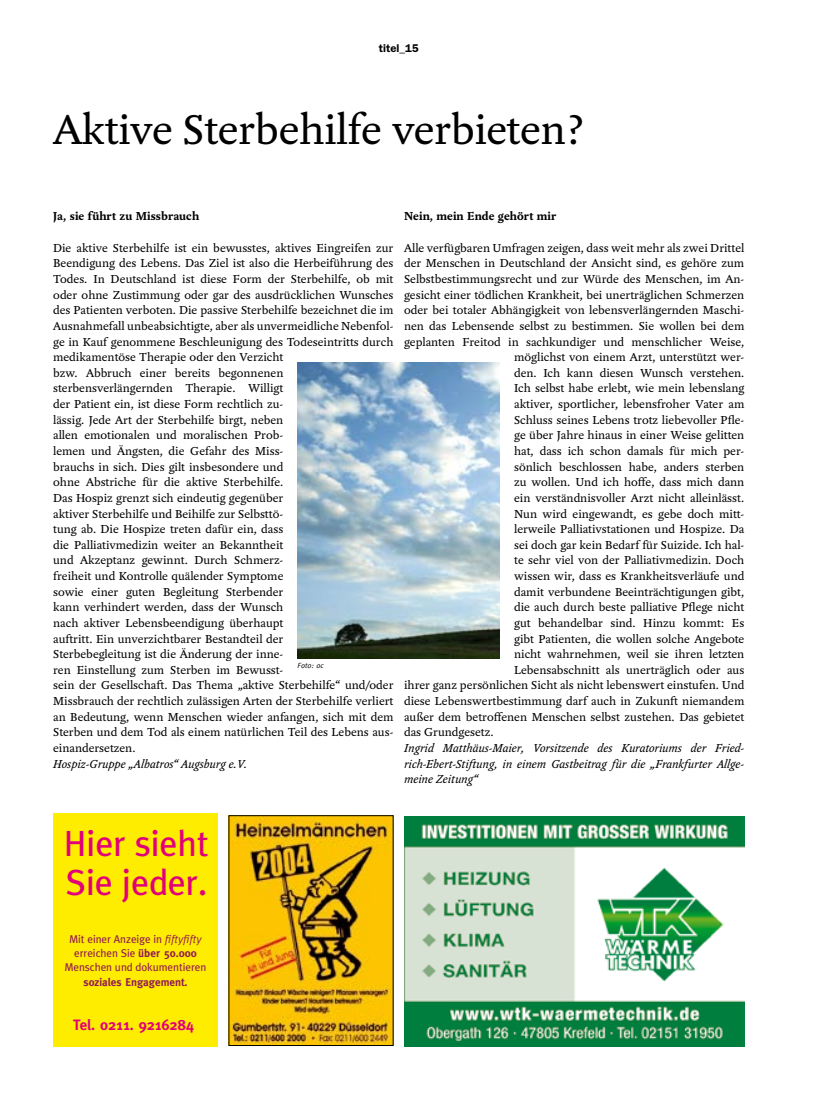
<style>
.page{position:relative;width:833px;height:1099px;background:#fff}
.page>*{position:absolute;margin:0;border:0;box-sizing:border-box;transform-origin:0 0}
.Headline_2{font:45px "Yoga OT";letter-spacing:-.01em;color:#000}
.t1{font:36.25px "Meta";color:#e2007a}
.Zwischenruf{font:700 15px "Meta";color:#e2007a}
.Fließtext_neu_10_201{font:12.5px/15.6px "Yoga OT";color:#000}
.Fließtext_neu_10_201-2{font:italic 12.5px/15.6px "Yoga OT";color:#000;text-align:justify}
.Fließtext_neu_10_201-3{font:700 12.5px "Yoga OT";letter-spacing:.01em;color:#000}
.Zwischenruf-2{font:11.25px/13.8px "Meta";color:#931d52;text-align:center}
.Zwischenruf-3{font:700 11.25px "Meta";color:#931d52}
.Rubrik_rechts{font:600 11.25px "Franklin Gothic";color:#000}
.Fotograf{font:italic 7.5px "Meta";color:#000}
.s1{font-style:italic}
.s2{font-weight:700}
</style>
<div class="page">
<img style="left:404px;top:816px;width:340px;height:230px">
<img style="left:231px;top:817px;width:160px;height:226px">
<div style="left:53px;top:813px;width:165px;height:233px;background:#ffed00"></div>
<img style="left:297px;top:363px;width:203px;height:295px">
<p class="Rubrik_rechts" style="left:379px;top:41px;width:41px">titel_15</p>
<p class="Headline_2" style="left:53px;top:106px;width:533px">Aktive Sterbehilfe verbieten?</p>
<p class="Fließtext_neu_10_201-3" style="left:53px;top:210px;width:147px">Ja, sie führt zu Missbrauch</p>
<p class="Fließtext_neu_10_201" style="left:53px;top:240px;width:342px">Die aktive Sterbehilfe ist ein bewusstes, aktives Eingreifen zur Beendigung des Lebens. Das Ziel ist also die Herbeiführung des Todes. In Deutschland ist diese Form der Sterbehilfe, ob mit oder ohne Zustimmung oder gar des ausdrücklichen Wunsches des Patienten verboten. Die passive Sterbehilfe bezeichnet die im Ausnahmefall unbeabsichtigte, aber als unvermeidliche Nebenfol&shy;ge in Kauf genommene Beschleunigung des Todeseintritts durch medikamentöse Therapie oder den Verzicht<br>bzw. Abbruch einer bereits begonnenen sterbensverlängernden Therapie. Willigt<br>der Patient ein, ist diese Form rechtlich zu-<br>lässig. Jede Art der Sterbehilfe birgt, neben<br>allen emotionalen und moralischen Prob-<br>lemen und Ängsten, die Gefahr des Miss-<br>brauchs in sich. Dies gilt insbesondere und<br>ohne Abstriche für die aktive Sterbehilfe.<br>Das Hospiz grenzt sich eindeutig gegenüber<br>aktiver Sterbehilfe und Beihilfe zur Selbsttö-<br>tung ab. Die Hospize treten dafür ein, dass<br>die Palliativmedizin weiter an Bekanntheit<br>und Akzeptanz gewinnt. Durch Schmerz-<br>freiheit und Kontrolle quälender Symptome<br>sowie einer guten Begleitung Sterbender<br>kann verhindert werden, dass der Wunsch<br>nach aktiver Lebensbeendigung überhaupt<br>auftritt. Ein unverzichtbarer Bestandteil der<br>Sterbebegleitung ist die Änderung der inne-<br>ren Einstellung zum Sterben im Bewusst-<br>sein der Gesellschaft. Das Thema „aktive Sterbehilfe“ und/oder Missbrauch der rechtlich zulässigen Arten der Sterbehilfe verliert an Bedeutung, wenn Menschen wieder anfangen, sich mit dem Sterben und dem Tod als einem natürlichen Teil des Lebens aus&shy;einandersetzen.</p>
<p class="Fließtext_neu_10_201-2" style="left:53px;top:756px;width:195px">Hospiz-Gruppe „Albatros“ Augsburg e.V.</p>
<p class="Fotograf" style="left:297px;top:661px;width:28px">Foto: oc</p>
<p class="Fließtext_neu_10_201-3" style="left:404px;top:210px;width:154px">Nein, mein Ende gehört mir</p>
<p class="Fließtext_neu_10_201" style="left:404px;top:240px;width:342px">Alle verfügbaren Umfragen zeigen, dass weit mehr als zwei Drittel</p>
<p class="Fließtext_neu_10_201" style="left:404px;top:256px;width:342px">der Menschen in Deutschland der Ansicht sind, es gehöre zum</p>
<p class="Fließtext_neu_10_201" style="left:404px;top:271px;width:342px">Selbstbestimmungsrecht und zur Würde des Menschen, im An-</p>
<p class="Fließtext_neu_10_201" style="left:404px;top:287px;width:342px">gesicht einer tödlichen Krankheit, bei unerträglichen Schmerzen</p>
<p class="Fließtext_neu_10_201" style="left:404px;top:303px;width:342px">oder bei totaler Abhängigkeit von lebensverlängernden Maschi-</p>
<p class="Fließtext_neu_10_201" style="left:404px;top:318px;width:342px">nen das Lebensende selbst zu bestimmen. Sie wollen bei dem</p>
<p class="Fließtext_neu_10_201" style="left:404px;top:334px;width:342px">geplanten Freitod in sachkundiger und menschlicher Weise,</p>
<p class="Fließtext_neu_10_201" style="left:514px;top:349px;width:232px">möglichst von einem Arzt, unterstützt wer-</p>
<p class="Fließtext_neu_10_201" style="left:514px;top:365px;width:232px">den. Ich kann diesen Wunsch verstehen.</p>
<p class="Fließtext_neu_10_201" style="left:514px;top:381px;width:232px">Ich selbst habe erlebt, wie mein lebenslang</p>
<p class="Fließtext_neu_10_201" style="left:514px;top:396px;width:232px">aktiver, sportlicher, lebensfroher Vater am</p>
<p class="Fließtext_neu_10_201" style="left:514px;top:412px;width:232px">Schluss seines Lebens trotz liebevoller Pfle-</p>
<p class="Fließtext_neu_10_201" style="left:514px;top:428px;width:232px">ge über Jahre hinaus in einer Weise gelitten</p>
<p class="Fließtext_neu_10_201" style="left:514px;top:443px;width:232px">hat, dass ich schon damals für mich per-</p>
<p class="Fließtext_neu_10_201" style="left:514px;top:459px;width:232px">sönlich beschlossen habe, anders sterben</p>
<p class="Fließtext_neu_10_201" style="left:514px;top:474px;width:232px">zu wollen. Und ich hoffe, dass mich dann</p>
<p class="Fließtext_neu_10_201" style="left:514px;top:490px;width:232px">ein verständnisvoller Arzt nicht alleinlässt.</p>
<p class="Fließtext_neu_10_201" style="left:514px;top:506px;width:232px">Nun wird eingewandt, es gebe doch mitt-</p>
<p class="Fließtext_neu_10_201" style="left:514px;top:521px;width:232px">lerweile Palliativstationen und Hospize. Da</p>
<p class="Fließtext_neu_10_201" style="left:514px;top:537px;width:232px">sei doch gar kein Bedarf für Suizide. Ich hal-</p>
<p class="Fließtext_neu_10_201" style="left:514px;top:553px;width:232px">te sehr viel von der Palliativmedizin. Doch</p>
<p class="Fließtext_neu_10_201" style="left:514px;top:568px;width:232px">wissen wir, dass es Krankheitsverläufe und</p>
<p class="Fließtext_neu_10_201" style="left:514px;top:584px;width:232px">damit verbundene Beeinträchtigungen gibt,</p>
<p class="Fließtext_neu_10_201" style="left:514px;top:599px;width:232px">die auch durch beste palliative Pflege nicht</p>
<p class="Fließtext_neu_10_201" style="left:514px;top:615px;width:232px">gut behandelbar sind. Hinzu kommt: Es</p>
<p class="Fließtext_neu_10_201" style="left:514px;top:631px;width:232px">gibt Patienten, die wollen solche Angebote</p>
<p class="Fließtext_neu_10_201" style="left:514px;top:646px;width:232px">nicht wahrnehmen, weil sie ihren letzten</p>
<p class="Fließtext_neu_10_201" style="left:514px;top:662px;width:232px">Lebensabschnitt als unerträglich oder aus</p>
<p class="Fließtext_neu_10_201" style="left:404px;top:678px;width:342px">ihrer ganz persönlichen Sicht als nicht lebenswert einstufen. Und</p>
<p class="Fließtext_neu_10_201" style="left:404px;top:693px;width:342px">diese Lebenswertbestimmung darf auch in Zukunft niemandem</p>
<p class="Fließtext_neu_10_201" style="left:404px;top:709px;width:342px">außer dem betroffenen Menschen selbst zustehen. Das gebietet</p>
<p class="Fließtext_neu_10_201" style="left:404px;top:724px;width:91px">das Grundgesetz.</p>
<p class="Fließtext_neu_10_201-2" style="left:404px;top:740px;width:342px">Ingrid Matthäus-Maier, Vorsitzende des Kuratoriums der Fried&shy;rich-Ebert-Stiftung, in einem Gastbeitrag für die „Frankfurter Allge&shy;meine Zeitung“</p>
<p class="t1" style="left:64px;top:822px;width:146px">Hier sieht</p>
<p class="t1" style="left:65px;top:861px;width:144px">Sie jeder.</p>
<p class="Zwischenruf-2" style="left:65px;top:932px;width:143px">Mit einer Anzeige in <span class="s1">fiftyfifty </span>erreichen Sie <span class="s2">über 50.000<br></span>Menschen und dokumentieren</p>
<p class="Zwischenruf-3" style="left:84px;top:975px;width:106px">soziales Engagement.</p>
<p class="Zwischenruf" style="left:73px;top:1015px;width:122px">Tel. 0211. 9216284</p>
</div>
